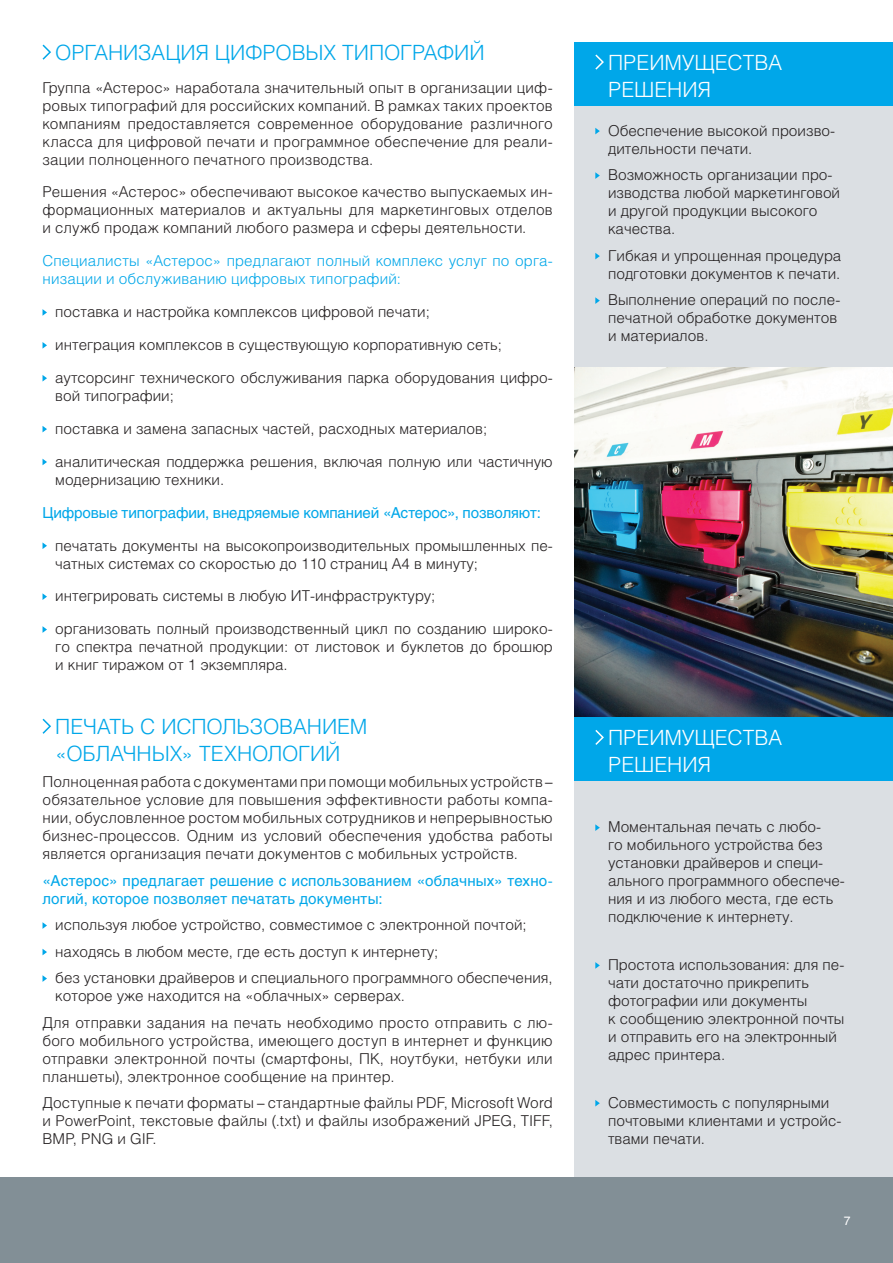
<style>
.page{position:relative;width:893px;height:1263px;background:#fff}
.page>*{position:absolute;margin:0;border:0;box-sizing:border-box;transform-origin:0 0}
._02podzag{font:300 21px/27px "Helios";letter-spacing:.135em;color:#00a7e9}
._02podzag_white{font:300 21px/27px "Helios";letter-spacing:.13em;color:#fff}
._03text_mark{font:300 15px/18px "Helios";color:#231f20}
._01text{font:300 15px/18px "Helios";letter-spacing:.01em;color:#231f20;text-align:justify}
._01text-2{font:15px/18px "Helios C";letter-spacing:.01em;color:#00a7e9}
._01text-3{font:300 15px/18px "Helios";letter-spacing:.01em;color:#00a7e9}
._01text-4{font:12px "Helios C";color:#fff}
</style>
<div class="page">
<div style="left:574px;top:42px;width:319px;height:1161px;background:#dbdfe3"></div>
<img style="left:575px;top:367px;width:318px;height:350px">
<div style="left:0;top:1178px;width:893px;height:85px;background:#828f96"></div>
<div style="left:574px;top:43px;width:319px;height:63px;background:#00a7e9"></div>
<div style="left:574px;top:717px;width:319px;height:63px;background:#00a7e9"></div>
<svg style="left:595px;top:54px;width:9px;height:16px"></svg>
<svg style="left:595px;top:128px;width:5px;height:6px"></svg>
<svg style="left:595px;top:172px;width:5px;height:7px"></svg>
<svg style="left:595px;top:253px;width:5px;height:6px"></svg>
<svg style="left:595px;top:297px;width:5px;height:7px"></svg>
<svg style="left:42px;top:44px;width:9px;height:16px"></svg>
<svg style="left:43px;top:309px;width:4px;height:7px"></svg>
<svg style="left:43px;top:342px;width:4px;height:7px"></svg>
<svg style="left:43px;top:375px;width:4px;height:6px"></svg>
<svg style="left:43px;top:426px;width:4px;height:6px"></svg>
<svg style="left:43px;top:459px;width:4px;height:6px"></svg>
<svg style="left:43px;top:543px;width:4px;height:6px"></svg>
<svg style="left:43px;top:593px;width:4px;height:7px"></svg>
<svg style="left:43px;top:626px;width:4px;height:7px"></svg>
<svg style="left:42px;top:718px;width:9px;height:16px"></svg>
<svg style="left:43px;top:922px;width:4px;height:7px"></svg>
<svg style="left:43px;top:949px;width:4px;height:6px"></svg>
<svg style="left:43px;top:975px;width:4px;height:7px"></svg>
<svg style="left:595px;top:730px;width:9px;height:15px"></svg>
<svg style="left:595px;top:824px;width:5px;height:7px"></svg>
<svg style="left:595px;top:962px;width:5px;height:7px"></svg>
<svg style="left:595px;top:1100px;width:5px;height:6px"></svg>
<p class="_02podzag" style="left:55px;top:38px;width:14px">Орга</p>
<p class="_02podzag" style="left:108px;top:38px;width:378px">низация цифровых типографий</p>
<p class="_01text" style="left:43px;top:78px;width:512px">Группа «Астерос» наработала значительный опыт в организации циф&shy;ровых типографий для российских компаний. В рамках таких проектов компаниям предоставляется современное оборудование различного класса для цифровой печати и программное обеспечение для реали&shy;зации полноценного печатного производства.</p>
<p class="_01text" style="left:43px;top:183px;width:512px">Решения «Астерос» обеспечивают высокое качество выпускаемых ин&shy;формационных материалов и актуальны для маркетинговых отделов и служб продаж компаний любого размера и сферы деятельности.</p>
<p class="_01text-3" style="left:43px;top:252px;width:512px">Специалисты «Астерос» предлагают полный комплекс услуг по орга&shy;низации и обслуживанию цифровых типографий:</p>
<p class="_03text_mark" style="left:55px;top:303px;width:376px">поставка и настройка комплексов цифровой печати;</p>
<p class="_03text_mark" style="left:55px;top:336px;width:448px">интеграция комплексов в существующую корпоративную сеть;</p>
<p class="_03text_mark" style="left:55px;top:368px;width:499px">аутсорсинг технического обслуживания парка оборудования цифро&shy;вой типографии;</p>
<p class="_03text_mark" style="left:55px;top:419px;width:433px">поставка и замена запасных частей, расходных материалов;</p>
<p class="_03text_mark" style="left:55px;top:452px;width:499px">аналитическая поддержка решения, включая полную или частичную модернизацию техники.</p>
<p class="_01text-2" style="left:43px;top:503px;width:500px">Цифровые типографии, внедряемые компанией «Астерос», позволяют:</p>
<p class="_03text_mark" style="left:55px;top:536px;width:499px">печатать документы на высокопроизводительных промышленных пе&shy;чатных системах со скоростью до 110 страниц A4 в минуту;</p>
<p class="_03text_mark" style="left:55px;top:587px;width:382px">интегрировать системы в любую ИТ-инфраструктуру;</p>
<p class="_03text_mark" style="left:55px;top:620px;width:499px;text-align:justify">организовать полный производственный цикл по созданию широко&shy;го спектра печатной продукции: от листовок и буклетов до брошюр и книг тиражом от 1 экземпляра.</p>
<p class="_02podzag" style="left:55px;top:712px;width:314px">п ечать с использованием «облачных» технологий</p>
<p class="_01text" style="left:43px;top:773px;width:512px">Полноценная работа с документами при помощи мобильных устройств – обязательное условие для повышения эффективности работы компа&shy;нии, обусловленное ростом мобильных сотрудников и непрерывностью бизнес-процессов. Одним из условий обеспечения удобства работы является организация печати документов с мобильных устройств.</p>
<p class="_01text-2" style="left:43px;top:871px;width:512px">«Астерос» предлагает решение с использованием «облачных» техно&shy;логий, которое позволяет печатать документы:</p>
<p class="_03text_mark" style="left:55px;top:916px;width:473px">используя любое устройство, совместимое с электронной почтой;</p>
<p class="_03text_mark" style="left:55px;top:942px;width:385px">находясь в любом месте, где есть доступ к интернету;</p>
<p class="_03text_mark" style="left:55px;top:969px;width:499px">без установки драйверов и специального программного обеспечения, которое уже находится на «облачных» серверах.</p>
<p class="_01text" style="left:43px;top:1013px;width:512px">Для отправки задания на печать необходимо просто отправить с лю&shy;бого мобильного устройства, имеющего доступ в интернет и функцию отправки электронной почты (смартфоны, ПК, ноутбуки, нетбуки или планшеты), электронное сообщение на принтер.</p>
<p class="_01text" style="left:43px;top:1094px;width:512px">Доступные к печати форматы – стандартные файлы PDF, Microsoft Word и PowerPoint, текстовые файлы (.txt) и файлы изображений JPEG, TIFF, BMP, PNG и GIF.</p>
<p class="_02podzag_white" style="left:595px;top:48px;width:173px;text-indent:13px">Преимущества решения</p>
<p class="_03text_mark" style="left:608px;top:121px;width:229px">Обеспечение высокой произво&shy;дительности печати.</p>
<p class="_03text_mark" style="left:608px;top:166px;width:234px">Возможность организации про&shy;изводства любой маркетинговой и другой продукции высокого качества.</p>
<p class="_03text_mark" style="left:608px;top:246px;width:235px">Гибкая и упрощенная процедура подготовки документов к печати.</p>
<p class="_03text_mark" style="left:608px;top:291px;width:234px">Выполнение операций по после&shy;печатной обработке документов и материалов.</p>
<p class="_02podzag_white" style="left:595px;top:724px;width:173px;text-indent:13px">Преимущества решения</p>
<p class="_03text_mark" style="left:608px;top:818px;width:238px">Моментальная печать с любо-<br>го мобильного устройства без установки драйверов и специ&shy;ального программного обеспече&shy;ния и из любого места, где есть подключение к интернету.</p>
<p class="_03text_mark" style="left:608px;top:956px;width:238px">Простота использования: для пе&shy;чати достаточно прикрепить фотографии или документы<br>к сообщению электронной почты и отправить его на электронный адрес принтера.</p>
<p class="_03text_mark" style="left:608px;top:1093px;width:235px">Совместимость с популярными почтовыми клиентами и устройс&shy;твами печати.</p>
<p class="_01text-4" style="left:844px;top:1214px;width:8px">7</p>
</div>
